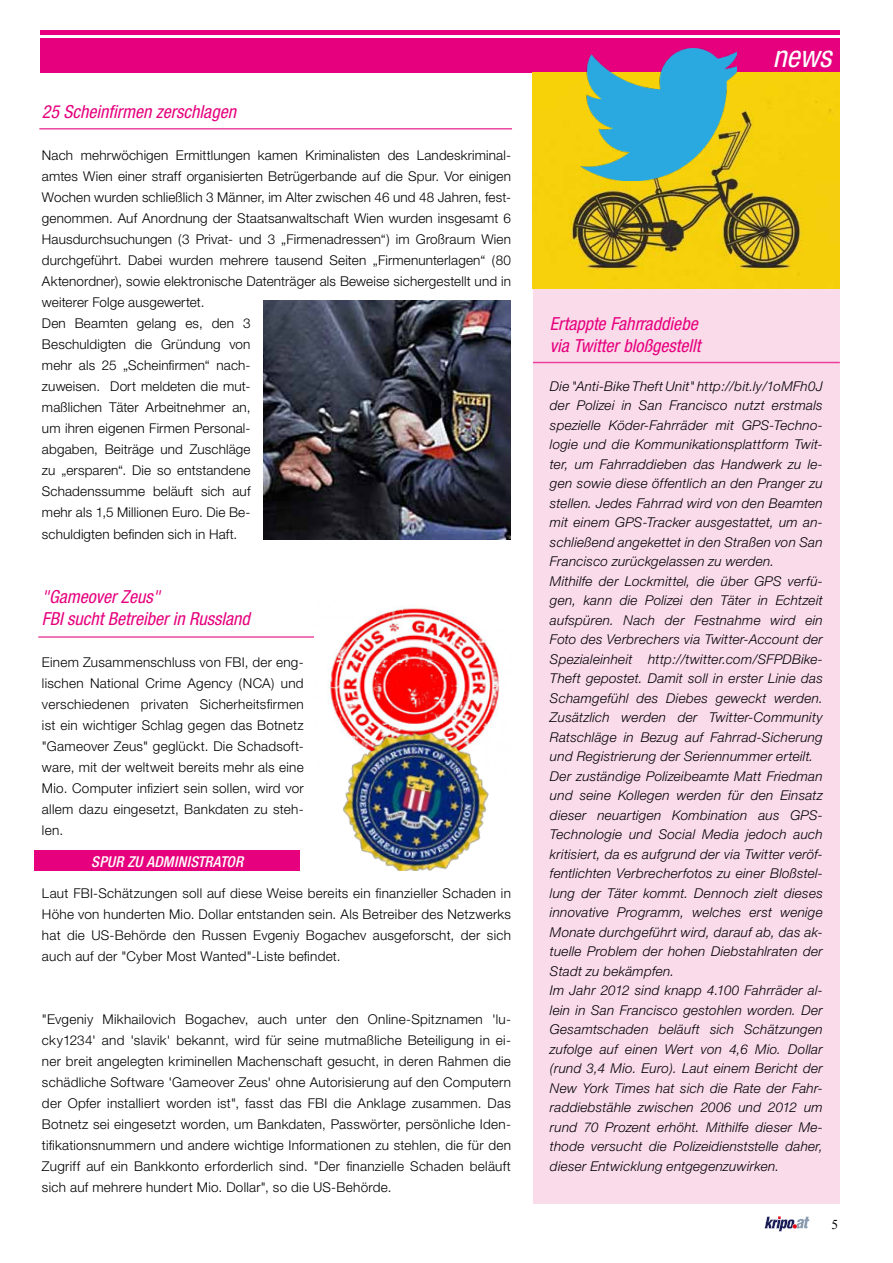
<style>
.page{position:relative;width:893px;height:1263px;background:#fff}
.page>*{position:absolute;margin:0;border:0;box-sizing:border-box;transform-origin:0 0}
.t1{font:italic condensed 30px "Helvetica Neue";color:#fff}
.t2{font:italic condensed 18px/21.3px "Helvetica Neue";color:#e6007d}
.t3{font:italic 500 condensed 15px "Helvetica Neue";letter-spacing:.015em;color:#fff}
.t4{font:300 13.5px/21px "Helvetica Neue";letter-spacing:.01em;color:#000;text-align:justify}
.t5{font:italic 300 13.5px/19.5px "Helvetica Neue";letter-spacing:.02em;color:#000}
.t6{font:13.5px "Times New Roman";color:#000}
</style>
<div class="page">
<hr style="left:40px;top:30px;width:800px;height:4px;background:#e6007d">
<div style="left:40px;top:38px;width:800px;height:34px;background:#e6007d"></div>
<svg style="left:764px;top:1216px;width:46px;height:15px"></svg>
<div style="left:533px;top:73px;width:307px;height:1130px;background:#fadbea"></div>
<hr style="left:39px;top:128px;width:473px;height:2px;background:#e6007d">
<hr style="left:38px;top:636px;width:473px;height:2px;background:#e6007d">
<hr style="left:533px;top:362px;width:307px;height:1px;background:#e6007d">
<img style="left:533px;top:72px;width:307px;height:216px">
<img style="left:581px;top:49px;width:155px;height:131px">
<img style="left:315px;top:608px;width:196px;height:109px">
<img style="left:337px;top:717px;width:155px;height:154px">
<div style="left:35px;top:850px;width:265px;height:21px;background:#e6007d"></div>
<img style="left:263px;top:301px;width:248px;height:238px">
<h2 class="t2" style="left:42px;top:101px;width:196px">25 Scheinfirmen zerschlagen</h2>
<p class="t4" style="left:42px;top:144px;width:470px;text-align:left">Nach mehrwöchigen Ermittlungen kamen Kriminalisten des Landeskriminal&shy;amtes Wien einer straff organisierten Betrügerbande auf die Spur. Vor einigen Wochen wurden schließlich 3 Männer, im Alter zwischen 46 und 48 Jahren, fest&shy;genommen. Auf Anordnung der Staatsanwaltschaft Wien wurden insgesamt 6<br>Hausdurchsuchungen (3 Privat- und 3 „Firmenadressen“) im Großraum Wien durchgeführt. Dabei wurden mehrere tausend Seiten „Firmenunterlagen“ (80<br>Aktenordner), sowie elektronische Datenträger als Beweise sichergestellt und in weiterer Folge ausgewertet.<br>Den Beamten gelang es, den 3<br>Beschuldigten die Gründung von<br>mehr als 25 „Scheinfirmen“ nach-<br>zuweisen. Dort meldeten die mut-<br>maßlichen Täter Arbeitnehmer an,<br>um ihren eigenen Firmen Personal-<br>abgaben, Beiträge und Zuschläge<br>zu „ersparen“. Die so entstandene<br>Schadenssumme beläuft sich auf<br>mehr als 1,5 Millionen Euro. Die Be-<br>schuldigten befinden sich in Haft.</p>
<h2 class="t2" style="left:42px;top:586px;width:209px">"Gameover Zeus"<br>FBI sucht Betreiber in Russland</h2>
<p class="t4" style="left:42px;top:651px;width:263px">Einem Zusammenschluss von FBI, der eng&shy;lischen National Crime Agency (NCA) und verschiedenen privaten Sicherheitsfirmen ist ein wichtiger Schlag gegen das Botnetz "Gameover Zeus" geglückt. Die Schadsoft&shy;ware, mit der weltweit bereits mehr als eine Mio. Computer infiziert sein sollen, wird vor allem dazu eingesetzt, Bankdaten zu steh&shy;len.</p>
<p class="t3" style="left:91px;top:852px;width:153px">SPUR ZU ADMINISTRATOR</p>
<p class="t4" style="left:42px;top:882px;width:471px">Laut FBI-Schätzungen soll auf diese Weise bereits ein finanzieller Schaden in Höhe von hunderten Mio. Dollar entstanden sein. Als Betreiber des Netzwerks hat die US-Behörde den Russen Evgeniy Bogachev ausgeforscht, der sich auch auf der "Cyber Most Wanted"-Liste befindet.</p>
<p class="t4" style="left:42px;top:1008px;width:470px">"Evgeniy Mikhailovich Bogachev, auch unter den Online-Spitznamen 'lu&shy;cky1234' and 'slavik' bekannt, wird für seine mutmaßliche Beteiligung in ei&shy;ner breit angelegten kriminellen Machenschaft gesucht, in deren Rahmen die schädliche Software 'Gameover Zeus' ohne Autorisierung auf den Computern der Opfer installiert worden ist", fasst das FBI die Anklage zusammen. Das Botnetz sei eingesetzt worden, um Bankdaten, Passwörter, persönliche Iden&shy;tifikationsnummern und andere wichtige Informationen zu stehlen, die für den Zugriff auf ein Bankkonto erforderlich sind. "Der finanzielle Schaden beläuft sich auf mehrere hundert Mio. Dollar", so die US-Behörde.</p>
<h1 class="t1" style="left:773px;top:39px;width:60px">news</h1>
<h2 class="t2" style="left:550px;top:313px;width:152px">Ertappte Fahrraddiebe via Twitter bloßgestellt</h2>
<p class="t5" style="left:550px;top:376px;width:274px">Die "Anti-Bike Theft Unit" http://bit.ly/1oMFh0J der Polizei in San Francisco nutzt erstmals spezielle Köder-Fahrräder mit GPS-Techno&shy;logie und die Kommunikationsplattform Twit&shy;ter, um Fahrraddieben das Handwerk zu le&shy;gen sowie diese öffentlich an den Pranger zu stellen. Jedes Fahrrad wird von den Beamten mit einem GPS-Tracker ausgestattet, um an&shy;schließend angekettet in den Straßen von San Francisco zurückgelassen zu werden.<br>Mithilfe der Lockmittel, die über GPS verfü&shy;gen, kann die Polizei den Täter in Echtzeit aufspüren. Nach der Festnahme wird ein Foto des Verbrechers via Twitter-Account der Spezialeinheit http://twitter.com/SFPDBike-Theft gepostet. Damit soll in erster Linie das Schamgefühl des Diebes geweckt werden.<br>Zusätzlich werden der Twitter-Community Ratschläge in Bezug auf Fahrrad-Sicherung und Registrierung der Seriennummer erteilt.<br>Der zuständige Polizeibeamte Matt Friedman und seine Kollegen werden für den Einsatz dieser neuartigen Kombination aus GPS-Technologie und Social Media jedoch auch kritisiert, da es aufgrund der via Twitter veröf&shy;fentlichten Verbrecherfotos zu einer Bloßstel&shy;lung der Täter kommt. Dennoch zielt dieses innovative Programm, welches erst wenige Monate durchgeführt wird, darauf ab, das ak&shy;tuelle Problem der hohen Diebstahlraten der Stadt zu bekämpfen.<br>Im Jahr 2012 sind knapp 4.100 Fahrräder al&shy;lein in San Francisco gestohlen worden. Der Gesamtschaden beläuft sich Schätzungen zufolge auf einen Wert von 4,6 Mio. Dollar (rund 3,4 Mio. Euro). Laut einem Bericht der New York Times hat sich die Rate der Fahr&shy;raddiebstähle zwischen 2006 und 2012 um rund 70 Prozent erhöht. Mithilfe dieser Me&shy;thode versucht die Polizeidienststelle daher, dieser Entwicklung entgegenzuwirken.</p>
<p class="t6" style="left:832px;top:1215px;width:8px">5</p>
</div>
